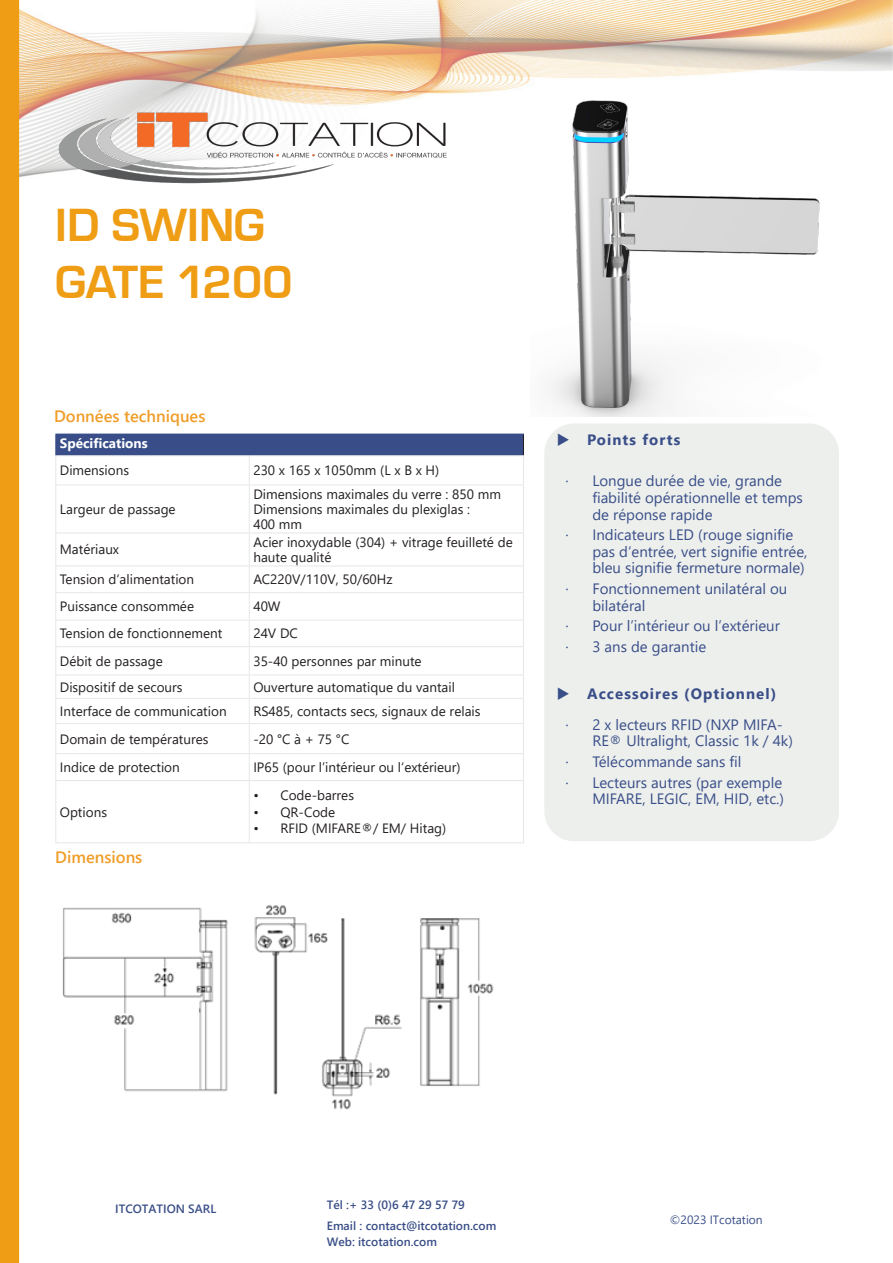
<style>
.page{position:relative;width:893px;height:1263px;background:#fff}
.page>*{position:absolute;margin:0;border:0;box-sizing:border-box;transform-origin:0 0}
.t1{font:700 48px "Eurostile T";color:#ef9d14}
.Headline_Orange{font:600 16.5px "Segoe UI";color:#f09d29}
.t2{font:15px/16.5px "Segoe UI";color:#394e88}
.t3{font:700 15px "Segoe UI";letter-spacing:.07em;color:#394e88}
.t4{font:13.5px/15px "Segoe UI";color:#231f20}
.t5{font:700 13.5px "Segoe UI";color:#fff}
.t6{font:700 12px/20.4px "Segoe UI Semibold";color:#394e87}
.t7{font:12px "Segoe UI";color:#394e87}
.s1{color:#384f87}
.s2{color:#394e88}
</style>
<div class="page">
<img style="left:19px;top:0;width:874px;height:221px">
<div style="left:0;top:0;width:19px;height:1263px;background:#ef9d14"></div>
<div style="left:544px;top:423px;width:295px;height:418px;background:#edefed;border-radius:30px"></div>
<svg style="left:56px;top:533px;width:467px;height:1px"></svg>
<svg style="left:56px;top:566px;width:467px;height:159px"></svg>
<hr style="left:249px;top:533px;width:1px;height:32px;background:#e6e7e9">
<hr style="left:523px;top:533px;width:1px;height:32px;background:#e6e7e9">
<svg style="left:249px;top:566px;width:1px;height:214px"></svg>
<svg style="left:523px;top:566px;width:1px;height:214px"></svg>
<hr style="left:249px;top:781px;width:1px;height:61px;background:#e6e7e9">
<hr style="left:523px;top:781px;width:1px;height:61px;background:#e6e7e9">
<hr style="left:55px;top:533px;width:1px;height:32px;background:#e6e7e9">
<hr style="left:55px;top:565px;width:194px;height:1px;background:#e6e7e9">
<hr style="left:249px;top:565px;width:275px;height:1px;background:#e6e7e9">
<hr style="left:55px;top:592px;width:194px;height:1px;background:#e6e7e9">
<hr style="left:249px;top:592px;width:275px;height:1px;background:#e6e7e9">
<hr style="left:55px;top:620px;width:194px;height:1px;background:#e6e7e9">
<hr style="left:249px;top:620px;width:275px;height:1px;background:#e6e7e9">
<hr style="left:55px;top:646px;width:194px;height:1px;background:#e6e7e9">
<hr style="left:249px;top:646px;width:275px;height:1px;background:#e6e7e9">
<hr style="left:55px;top:674px;width:194px;height:1px;background:#e6e7e9">
<hr style="left:249px;top:674px;width:275px;height:1px;background:#e6e7e9">
<hr style="left:55px;top:698px;width:194px;height:1px;background:#e6e7e9">
<hr style="left:249px;top:698px;width:275px;height:1px;background:#e6e7e9">
<hr style="left:55px;top:723px;width:194px;height:1px;background:#e6e7e9">
<hr style="left:249px;top:723px;width:275px;height:1px;background:#e6e7e9">
<hr style="left:55px;top:753px;width:194px;height:1px;background:#e6e7e9">
<svg style="left:55px;top:566px;width:1px;height:214px"></svg>
<hr style="left:249px;top:753px;width:275px;height:1px;background:#e6e7e9">
<hr style="left:55px;top:780px;width:194px;height:1px;background:#e6e7e9">
<hr style="left:55px;top:781px;width:1px;height:61px;background:#e6e7e9">
<hr style="left:249px;top:780px;width:275px;height:1px;background:#e6e7e9">
<hr style="left:55px;top:842px;width:194px;height:1px;background:#e6e7e9">
<hr style="left:249px;top:842px;width:275px;height:1px;background:#e6e7e9">
<hr style="left:55px;top:434px;width:194px;height:1px;background:#394e88">
<svg style="left:55px;top:435px;width:469px;height:98px"></svg>
<hr style="left:249px;top:434px;width:275px;height:1px;background:#394e88">
<img style="left:530px;top:97px;width:309px;height:319px">
<img style="left:62px;top:907px;width:166px;height:185px">
<img style="left:254px;top:905px;width:148px;height:205px">
<img style="left:420px;top:918px;width:74px;height:169px">
<img style="left:57px;top:53px;width:394px;height:168px">
<p class="t1" style="left:55px;top:198px;width:211px">ID SWING</p>
<p class="t1" style="left:55px;top:256px;width:239px">GATE 1200</p>
<p class="Headline_Orange" style="left:54px;top:400px;width:153px">Données techniques</p>
<p class="t5" style="left:60px;top:430px;width:89px">Spécifications</p>
<p class="t4" style="left:60px;top:462px;width:71px">Dimensions</p>
<p class="t4" style="left:253px;top:462px;width:187px">230 x 165 x 1050mm (L x B x H)</p>
<p class="t4" style="left:60px;top:500px;width:117px">Largeur de passage</p>
<p class="t4" style="left:253px;top:485px;width:249px">Dimensions maximales du verre : 850 mm<br>Dimensions maximales du plexiglas :<br>400 mm</p>
<p class="t4" style="left:60px;top:541px;width:61px">Matériaux</p>
<p class="t4" style="left:253px;top:533px;width:261px">Acier inoxydable (304) + vitrage feuilleté de haute qualité</p>
<p class="t4" style="left:60px;top:571px;width:136px">Tension d‘alimentation</p>
<p class="t4" style="left:253px;top:571px;width:141px">AC220V/110V, 50/60Hz</p>
<p class="t4" style="left:60px;top:598px;width:136px">Puissance consommée</p>
<p class="t4" style="left:253px;top:598px;width:29px">40W</p>
<p class="t4" style="left:60px;top:625px;width:164px">Tension de fonctionnement</p>
<p class="t4" style="left:253px;top:625px;width:46px">24V DC</p>
<p class="t4" style="left:60px;top:652px;width:104px">Débit de passage</p>
<p class="t4" style="left:253px;top:652px;width:170px">35-40 personnes par minute</p>
<p class="t4" style="left:60px;top:678px;width:124px">Dispositif de secours</p>
<p class="t4" style="left:253px;top:678px;width:203px">Ouverture automatique du vantail</p>
<p class="t4" style="left:60px;top:702px;width:168px">Interface de communication</p>
<p class="t4" style="left:253px;top:702px;width:229px">RS485, contacts secs, signaux de relais</p>
<p class="t4" style="left:60px;top:730px;width:150px">Domain de températures</p>
<p class="t4" style="left:253px;top:730px;width:97px">-20 °C à + 75 °C</p>
<p class="t4" style="left:60px;top:758px;width:121px">Indice de protection</p>
<p class="t4" style="left:253px;top:758px;width:209px">IP65 (pour l’intérieur ou l‘extérieur)</p>
<p class="t4" style="left:60px;top:803px;width:49px">Options</p>
<p class="t4" style="left:253px;top:787px;width:102px">• Code-barres</p>
<p class="t4" style="left:253px;top:803px;width:83px">• QR-Code</p>
<p class="t4" style="left:253px;top:819px;width:194px">• RFID (MIFARE®/ EM/ Hitag)</p>
<p class="Headline_Orange" style="left:55px;top:842px;width:89px">Dimensions</p>
<p class="t3" style="left:557px;top:426px;width:125px">◆ Points forts</p>
<p class="t2" style="left:592px;top:472px;width:212px;text-indent:-27px">· Longue durée de vie, grande fiabilité opérationnelle et temps de réponse rapide</p>
<p class="t2" style="left:592px;top:525px;width:217px;text-indent:-27px">· Indicateurs LED (rouge signifie pas d‘entrée, vert signifie entrée, bleu signifie fermeture normale)</p>
<p class="t2" style="left:592px;top:579px;width:196px;text-indent:-27px">· Fonctionnement unilatéral ou bilatéral</p>
<p class="t2" style="left:565px;top:616px;width:216px">· Pour l’intérieur ou l’extérieur</p>
<p class="t2" style="left:565px;top:637px;width:142px">· 3 ans de garantie</p>
<p class="t3" style="left:557px;top:680px;width:221px"><span class="s1">◆</span> Accessoires (Optionnel)</p>
<p class="t2" style="left:592px;top:715px;width:202px;text-indent:-27px">· 2 x lecteurs RFID (NXP MIFA-<br>RE® Ultralight, Classic 1k / 4k)</p>
<p class="t2" style="left:565px;top:752px;width:178px">· Télécommande sans fil</p>
<p class="t2" style="left:565px;top:773px;width:220px;text-align:right">· Lecteurs autres (par exemple<br>MIFARE, LEGIC, EM, HID, etc.)</p>
<p class="t6" style="left:115px;top:1197px;width:102px">ITCOTATION SARL</p>
<p class="t6" style="left:327px;top:1194px;width:171px">Tél :+ 33 (0)6 47 29 57 79<br>Email : contact@itcotation.com</p>
<p class="t6" style="left:327px;top:1230px;width:112px">Web: itcotation.com</p>
<p class="t7" style="left:670px;top:1210px;width:94px"><span class="s2">©2023</span> ITcotation</p>
</div>
